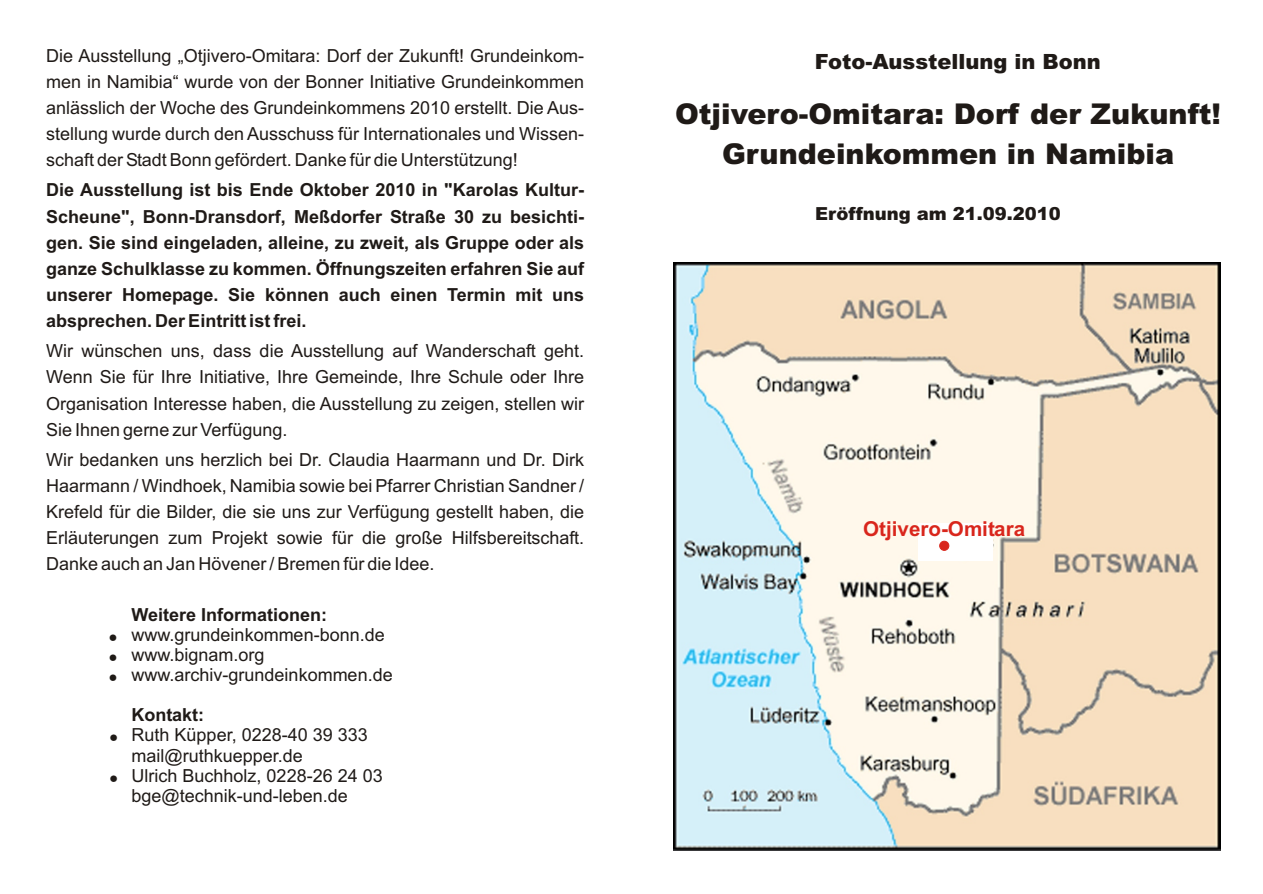
<style>
.page{position:relative;width:1263px;height:894px;background:#fff}
.page>*{position:absolute;margin:0;border:0;box-sizing:border-box;transform-origin:0 0}
.t1{font:900 28.65px/40.3px "Arial";color:#1f1a17;text-align:center}
.t2{font:900 21px "Arial";color:#1f1a17}
.t3{font:700 20.55px "Arial";color:#d9261c}
.t4{font:18px/26.1px "Arial";color:#1f1a17;text-align:justify}
.t5{font:700 18px/26.1px "Arial";color:#1f1a17;text-align:justify}
.t6{font:900 18px "Arial";color:#1f1a17}
</style>
<div class="page">
<img style="left:674px;top:262px;width:547px;height:589px">
<div style="left:919px;top:523px;width:74px;height:37px;background:#fff"></div>
<div style="left:940px;top:541px;width:9px;height:10px;background:#d9261c;border:1px solid #d9261c;border-radius:50%"></div>
<p class="t4" style="left:46px;top:44px;width:539px">Die Ausstellung „Otjivero-Omitara: Dorf der Zukunft! Grundeinkom&shy;men in Namibia“ wurde von der Bonner Initiative Grundeinkommen anlässlich der Woche des Grundeinkommens 2010 erstellt. Die Aus&shy;stellung wurde durch den Ausschuss für Internationales und Wissen&shy;schaft der Stadt Bonn gefördert. Danke für die Unterstützung!</p>
<p class="t5" style="left:46px;top:179px;width:539px">Die Ausstellung ist bis Ende Oktober 2010 in "Karolas Kultur-Scheune", Bonn-Dransdorf, Meßdorfer Straße 30 zu besichti&shy;gen. Sie sind eingeladen, alleine, zu zweit, als Gruppe oder als ganze Schulklasse zu kommen. Öffnungszeiten erfahren Sie auf unserer Homepage. Sie können auch einen Termin mit uns absprechen. Der Eintritt ist frei.</p>
<p class="t4" style="left:46px;top:340px;width:539px">Wir wünschen uns, dass die Ausstellung auf Wanderschaft geht.<br>Wenn Sie für Ihre Initiative, Ihre Gemeinde, Ihre Schule oder Ihre Organisation Interesse haben, die Ausstellung zu zeigen, stellen wir Sie Ihnen gerne zur Verfügung.</p>
<p class="t4" style="left:46px;top:448px;width:539px">Wir bedanken uns herzlich bei Dr. Claudia Haarmann und Dr. Dirk Haarmann / Windhoek, Namibia sowie bei Pfarrer Christian Sandner / Krefeld für die Bilder, die sie uns zur Verfügung gestellt haben, die Erläuterungen zum Projekt sowie für die große Hilfsbereitschaft.<br>Danke auch an Jan Hövener / Bremen für die Idee.</p>
<p class="t5" style="left:132px;top:603px;width:197px">Weitere Informationen:</p>
<p class="t4" style="left:132px;top:626px;width:263px;line-height:20.1px;text-align:left">www.grundeinkommen-bonn.de www.bignam.org www.archiv-grundeinkommen.de</p>
<p class="t5" style="left:132px;top:704px;width:74px">Kontakt:</p>
<p class="t4" style="left:132px;top:727px;width:253px;line-height:20.1px;text-align:left">Ruth Küpper, 0228-40 39 333 mail@ruthkuepper.de<br>Ulrich Buchholz, 0228-26 24 03 bge@technik-und-leben.de</p>
<p class="t2" style="left:815px;top:54px;width:288px">Foto-Ausstellung in Bonn</p>
<h1 class="t1" style="left:675px;top:96px;width:548px">Otjivero-Omitara: Dorf der Zukunft!<br>Grundeinkommen in Namibia</h1>
<p class="t6" style="left:815px;top:207px;width:247px">Eröffnung am 21.09.2010</p>
<p class="t3" style="left:863px;top:521px;width:163px">Otjivero-Omitara</p>
</div>
